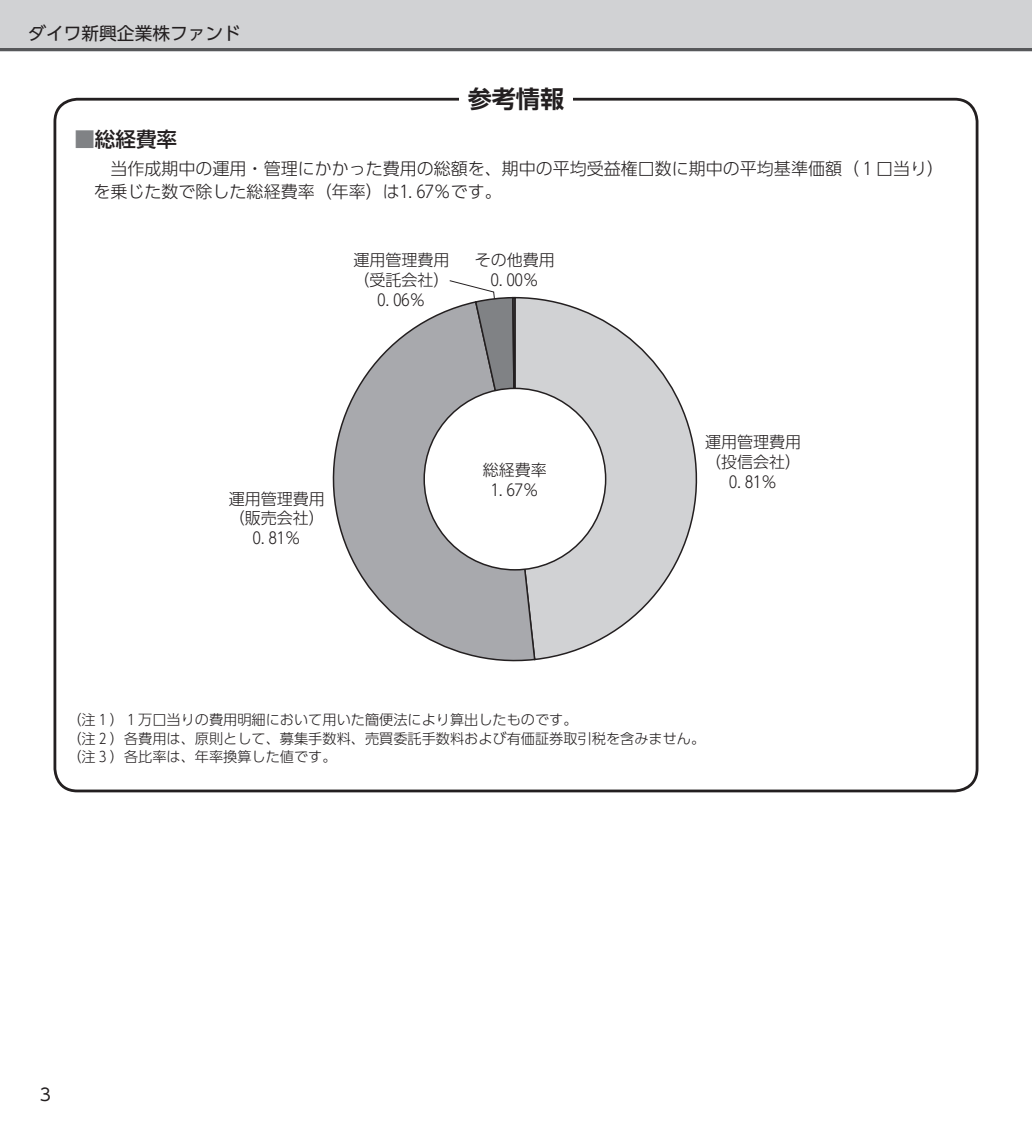
<style>
.page{position:relative;width:1032px;height:1134px;background:#fff}
.page>*{position:absolute;margin:0;border:0;box-sizing:border-box;transform-origin:0 0}
.t1{font:700 24px "UD Shin Go Pro De";color:#231f20}
.t2{font:500 20.6px "UD Shin Go Pro";color:#231f20}
.t3{font:17.8px "UD Shin Go Pro";color:#231f20}
.t4{font:300 17px/22.6px "UD Shin Go Pro";color:#231f20}
.t5{font:17px "UD Shin Go Pro";color:#231f20}
.t6{font:300 16px/19.8px "UD Shin Go Pro";color:#231f20}
.t7{font:300 14.2px/18.4px "UD Shin Go Pro";color:#231f20}
.s1{color:#808285}
</style>
<div class="page">
<div style="left:0;top:0;width:1032px;height:51px;background:#d1d2d4"></div>
<hr style="left:0;top:48px;width:1032px;height:3px;background:#57585a">
<svg style="left:517px;top:296px;width:181px;height:364px;fill:#d1d2d4"></svg>
<svg style="left:332px;top:300px;width:204px;height:361px;fill:#a8a9ad"></svg>
<svg style="left:448px;top:280px;width:69px;height:137px"></svg>
<div style="left:424px;top:388px;width:182px;height:182px;background:#fff;border-radius:50%"></div>
<p class="t3" style="left:28px;top:19px;width:214px">ダイワ新興企業株ファンド</p>
<h1 class="t1" style="left:468px;top:79px;width:98px">参考情報</h1>
<h2 class="t2" style="left:74px;top:123px;width:104px"><span class="s1">■</span>総経費率</h2>
<p class="t4" style="left:94px;top:157px;width:852px;text-indent:17px">当作成期中の運用・管理にかかった費用の総額を、期中の平均受益権口数に期中の平均基準価額（ 1 口当り）を乗じた数で除した総経費率（年率）は1. 67％です。</p>
<p class="t6" style="left:353px;top:250px;width:97px">運用管理費用（受託会社）</p>
<p class="t6" style="left:377px;top:289px;width:49px">0. 06％</p>
<p class="t6" style="left:475px;top:250px;width:81px">その他費用</p>
<p class="t6" style="left:491px;top:270px;width:49px">0. 00％</p>
<p class="t6" style="left:229px;top:488px;width:97px">運用管理費用（販売会社）</p>
<p class="t6" style="left:253px;top:528px;width:49px">0. 81％</p>
<p class="t6" style="left:483px;top:460px;width:65px">総経費率</p>
<p class="t6" style="left:491px;top:479px;width:49px">1. 67％</p>
<p class="t6" style="left:705px;top:431px;width:97px">運用管理費用（投信会社）</p>
<p class="t6" style="left:729px;top:471px;width:49px">0. 81％</p>
<p class="t7" style="left:67px;top:710px;width:639px">（注 1 ） 1 万口当りの費用明細において用いた簡便法により算出したものです。<br>（注 2 ）各費用は、原則として、募集手数料、売買委託手数料および有価証券取引税を含みません。（注 3 ）各比率は、年率換算した値です。</p>
<p class="t5" style="left:40px;top:1081px;width:13px">3</p>
</div>
